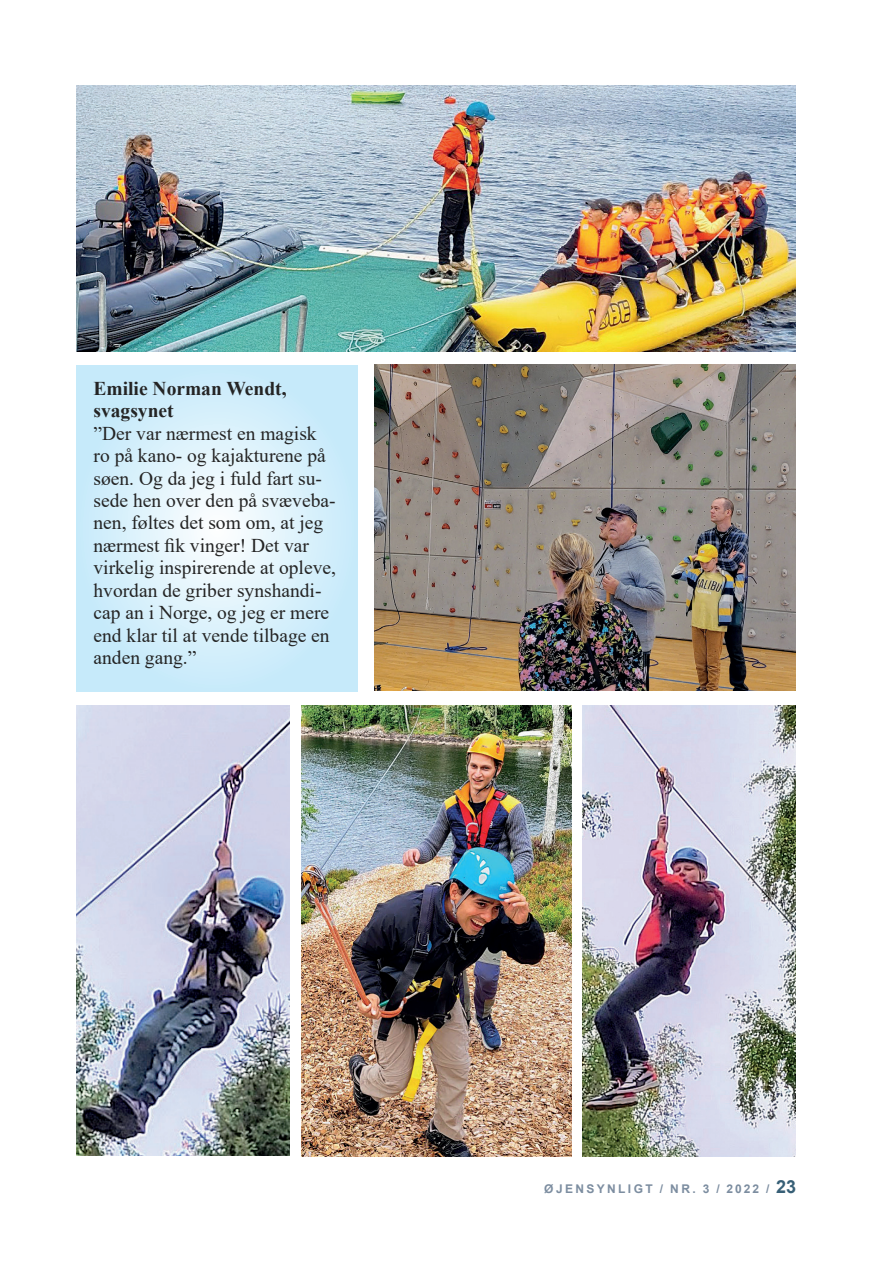
<style>
.page{position:relative;width:893px;height:1263px;background:#fff}
.page>*{position:absolute;margin:0;border:0;box-sizing:border-box;transform-origin:0 0}
.t1{font:19.5px/22.4px "Times New Roman";color:#242424}
.t2{font:700 19.5px "Times New Roman";color:#242424}
.t3{font:700 12px "Arial";letter-spacing:.2em;color:#7c8da0}
.s1{font-size:18px;color:#375f76}
</style>
<div class="page">
<img style="left:302px;top:706px;width:269px;height:451px">
<img style="left:374px;top:364px;width:421px;height:326px">
<img style="left:77px;top:706px;width:212px;height:449px">
<img style="left:583px;top:706px;width:212px;height:451px">
<img style="left:77px;top:85px;width:718px;height:266px">
<svg style="left:77px;top:366px;width:280px;height:326px;background:#d4effb"></svg>
<p class="t2" style="left:94px;top:374px;width:195px">Emilie Norman Wendt,</p>
<p class="t2" style="left:94px;top:397px;width:82px">svagsynet</p>
<p class="t1" style="left:94px;top:421px;width:244px">”Der var nærmest en magisk ro på kano- og kajakturene på søen. Og da jeg i fuld fart su&shy;sede hen over den på svæveba&shy;nen, føltes det som om, at jeg nærmest fik vinger! Det var virkelig inspirerende at opleve, hvordan de griber synshandi&shy;cap an i Norge, og jeg er mere end klar til at vende tilbage en anden gang.”</p>
<p class="t3" style="left:544px;top:1180px;width:253px">ØJENSYNLIGT / NR. 3 / 2022 / <span class="s1">23</span></p>
</div>
